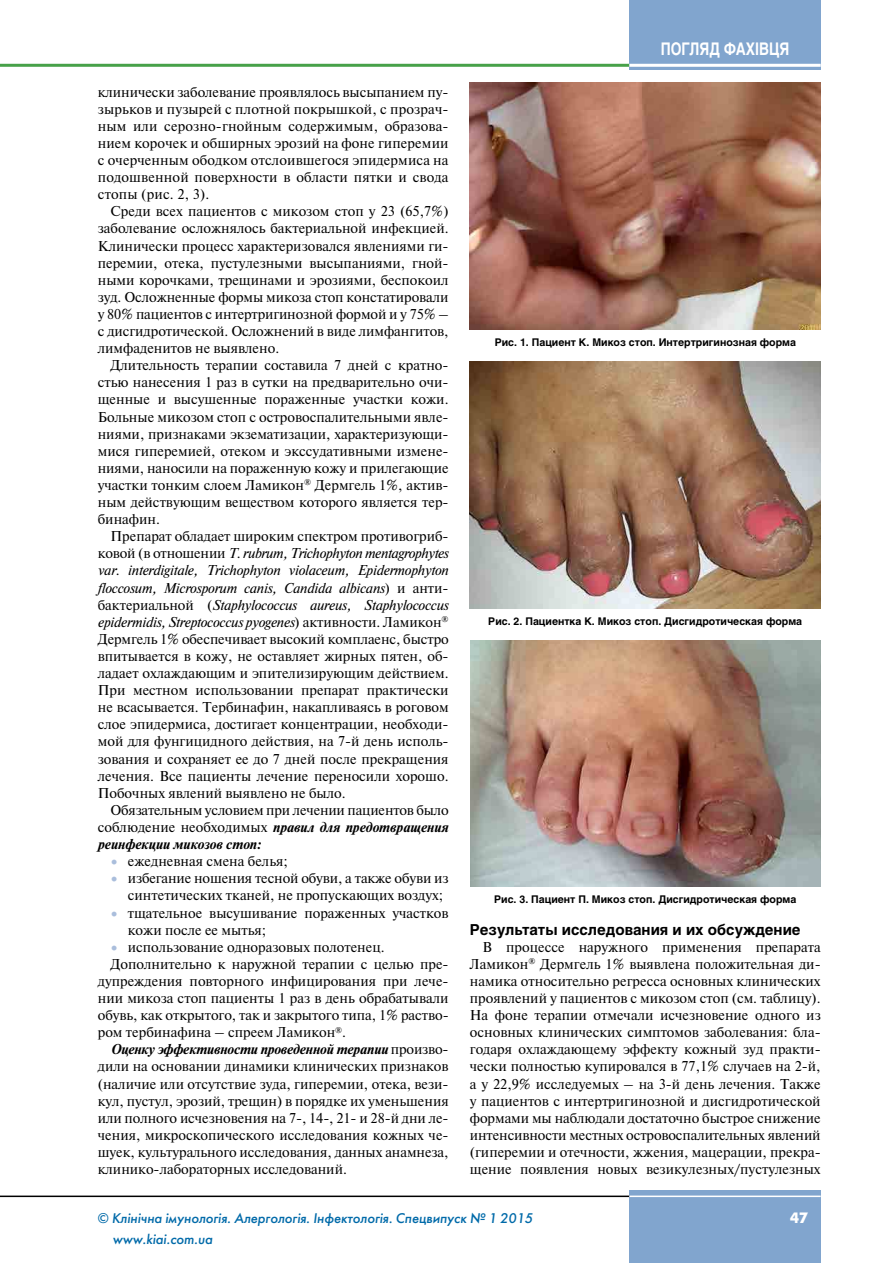
<style>
.page{position:relative;width:893px;height:1263px;background:#fff}
.page>*{position:absolute;margin:0;border:0;box-sizing:border-box;transform-origin:0 0}
.t1{font:700 17.25px "Helios";color:#fff;scale:.8 1}
.t2{font:700 15px "Helios";color:#000}
.t3{font:700 15px "Futuris C";color:#fff}
.t4{font:14.25px/17.1px "Newton C";color:#000;text-align:justify}
.t5{font:italic 700 14.25px "Newton C";letter-spacing:-.01em;color:#000}
.t6{font:italic 13.95px "Futuris C";color:#006aa9}
.t7{font:700 10.5px "Helios";color:#000}
.s1{font-style:italic}
.s2{font-weight:700;font-style:italic}
.s3{color:#aabedc}
.s4{font-weight:400;font-style:normal}
</style>
<div class="page">
<div style="left:629px;top:1191px;width:192px;height:72px;background:#81a5ce"></div>
<hr style="left:0;top:1195px;width:629px;height:2px;background:#000">
<hr style="left:629px;top:1195px;width:192px;height:2px;background:#fff">
<div style="left:629px;top:0;width:192px;height:70px;background:#81a5ce"></div>
<hr style="left:0;top:64px;width:629px;height:3px;background:#47a149">
<hr style="left:629px;top:64px;width:192px;height:3px;background:#fff">
<img style="left:470px;top:83px;width:351px;height:247px">
<img style="left:470px;top:640px;width:351px;height:247px">
<img style="left:470px;top:361px;width:351px;height:247px">
<p class="t4" style="left:98px;top:83px;width:352px">клинически заболевание проявлялось высыпанием пу&shy;зырьков и пузырей с плотной покрышкой, с прозрач&shy;ным или серозно-гнойным содержимым, образова&shy;нием корочек и обширных эрозий на фоне гиперемии с очерченным ободком отслоившегося эпидермиса на подошвенной поверхности в области пятки и свода стопы (рис. 2, 3).</p>
<p class="t4" style="left:98px;top:203px;width:352px;text-indent:13px">Среди всех пациентов с микозом стоп у 23 (65,7%) заболевание осложнялось бактериальной инфекцией.<br>Клинически процесс характеризовался явлениями ги&shy;перемии, отека, пустулезными высыпаниями, гной&shy;ными корочками, трещинами и эрозиями, беспокоил зуд. Осложненные формы микоза стоп констатировали у 80% пациентов с интертригинозной формой и у 75% – с дисгидротической. Осложнений в виде лимфангитов, лимфаденитов не выявлено.</p>
<p class="t4" style="left:98px;top:357px;width:352px;text-indent:13px">Длительность терапии составила 7 дней с кратно&shy;стью нанесения 1 раз в сутки на предварительно очи&shy;щенные и высушенные пораженные участки кожи.<br>Больные микозом стоп с островоспалительными явле&shy;ниями, признаками экзематизации, характеризующи&shy;мися гиперемией, отеком и экссудативными измене&shy;ниями, наносили на пораженную кожу и прилегающие участки тонким слоем Ламикон<sup>®</sup> Дермгель 1%, актив&shy;ным действующим веществом которого является тер&shy;бинафин.</p>
<p class="t4" style="left:98px;top:528px;width:352px;text-indent:13px">Препарат обладает широким спектром противогриб&shy;ковой (в отношении <span class="s1">T. rubrum, Trichophyton mentagrophytes var. interdigitale, Trichophyton violaceum, Epidermophyton floccosum, Мicrosporum canis, Candida albicans</span>) и анти&shy;бактериальной (<span class="s1">Staphylococcus aureus, Staphylococcus epidermidis, Streptococcus pyogenes</span>) активности. Ламикон<sup>® </sup>Дермгель 1% обеспечивает высокий комплаенс, быстро впитывается в кожу, не оставляет жирных пятен, об&shy;ладает охлаждающим и эпителизирующим действием.<br>При местном использовании препарат практически не всасывается. Тербинафин, накапливаясь в роговом слое эпидермиса, достигает концентрации, необходи&shy;мой для фунгицидного действия, на 7-й день исполь&shy;зования и сохраняет ее до 7 дней после прекращения лечения. Все пациенты лечение переносили хорошо.<br>Побочных явлений выявлено не было.</p>
<p class="t4" style="left:98px;top:801px;width:352px;text-indent:13px">Обязательным условием при лечении пациентов было соблюдение необходимых <span class="s2">правил для предотвращения реинфекции микозов стоп:</span></p>
<p class="t4" style="left:111px;top:853px;width:178px"><span class="s3">•</span> ежедневная смена белья;</p>
<p class="t4" style="left:128px;top:870px;width:322px;text-indent:-16px"><span class="s3">•</span> избегание ношения тесной обуви, а также обуви из синтетических тканей, не пропускающих воздух;</p>
<p class="t4" style="left:128px;top:904px;width:322px;text-indent:-16px"><span class="s3">•</span> тщательное высушивание пораженных участков кожи после ее мытья;</p>
<p class="t4" style="left:111px;top:938px;width:275px"><span class="s3">•</span> использование одноразовых полотенец.</p>
<p class="t4" style="left:111px;top:955px;width:338px">Дополнительно к наружной терапии с целью пре-</p>
<p class="t4" style="left:98px;top:972px;width:352px">дупреждения повторного инфицирования при лече-</p>
<p class="t4" style="left:98px;top:990px;width:352px">нии микоза стоп пациенты 1 раз в день обрабатывали</p>
<p class="t4" style="left:98px;top:1007px;width:352px">обувь, как открытого, так и закрытого типа, 1% раство-</p>
<p class="t4" style="left:98px;top:1024px;width:250px">ром тербинафина – спреем Ламикон<sup>®</sup>.</p>
<p class="t5" style="left:111px;top:1042px;width:339px">Оценку эффективности проведенной терапии <span class="s4">произво-</span></p>
<p class="t4" style="left:98px;top:1058px;width:352px">дили на основании динамики клинических признаков</p>
<p class="t4" style="left:98px;top:1075px;width:352px">(наличие или отсутствие зуда, гиперемии, отека, вези-</p>
<p class="t4" style="left:98px;top:1092px;width:352px">кул, пустул, эрозий, трещин) в порядке их уменьшения</p>
<p class="t4" style="left:98px;top:1109px;width:352px">или полного исчезновения на 7-, 14-, 21- и 28-й дни ле-</p>
<p class="t4" style="left:98px;top:1126px;width:352px">чения, микроскопического исследования кожных че-</p>
<p class="t4" style="left:98px;top:1143px;width:352px">шуек, культурального исследования, данных анамнеза,</p>
<p class="t4" style="left:98px;top:1161px;width:251px">клинико-лабораторных исследований.</p>
<p class="t1" style="left:661px;top:39px;width:162px">ПОГЛЯД ФАХІВЦЯ</p>
<p class="t7" style="left:495px;top:336px;width:303px">Рис. 1. Пациент К. Микоз стоп. Интертригинозная форма</p>
<p class="t7" style="left:488px;top:615px;width:315px">Рис. 2. Пациентка К. Микоз стоп. Дисгидротическая форма</p>
<p class="t7" style="left:494px;top:893px;width:304px">Рис. 3. Пациент П. Микоз стоп. Дисгидротическая форма</p>
<p class="t2" style="left:470px;top:920px;width:332px">Результаты исследования и их обсуждение</p>
<p class="t4" style="left:470px;top:938px;width:352px;text-indent:13px">В процессе наружного применения препарата Ламикон<sup>®</sup> Дермгель 1% выявлена положительная ди&shy;намика относительно регресса основных клинических проявлений у пациентов с микозом стоп (см. таблицу).<br>На фоне терапии отмечали исчезновение одного из основных клинических симптомов заболевания: бла&shy;годаря охлаждающему эффекту кожный зуд практи&shy;чески полностью купировался в 77,1% случаев на 2-й, а у 22,9% исследуемых – на 3-й день лечения. Также у пациентов с интертригинозной и дисгидротической формами мы наблюдали достаточно быстрое снижение интенсивности местных островоспалительных явлений (гиперемии и отечности, жжения, мацерации, прекра&shy;щение появления новых везикулезных/пустулезных</p>
<p class="t6" style="left:98px;top:1209px;width:437px">© Клінічна імунологія. Алергологія. Інфектологія. Спецвипуск № 1 2015</p>
<p class="t3" style="left:790px;top:1209px;width:19px">47</p>
<p class="t6" style="left:113px;top:1231px;width:102px">www.kiai.com.ua</p>
</div>
